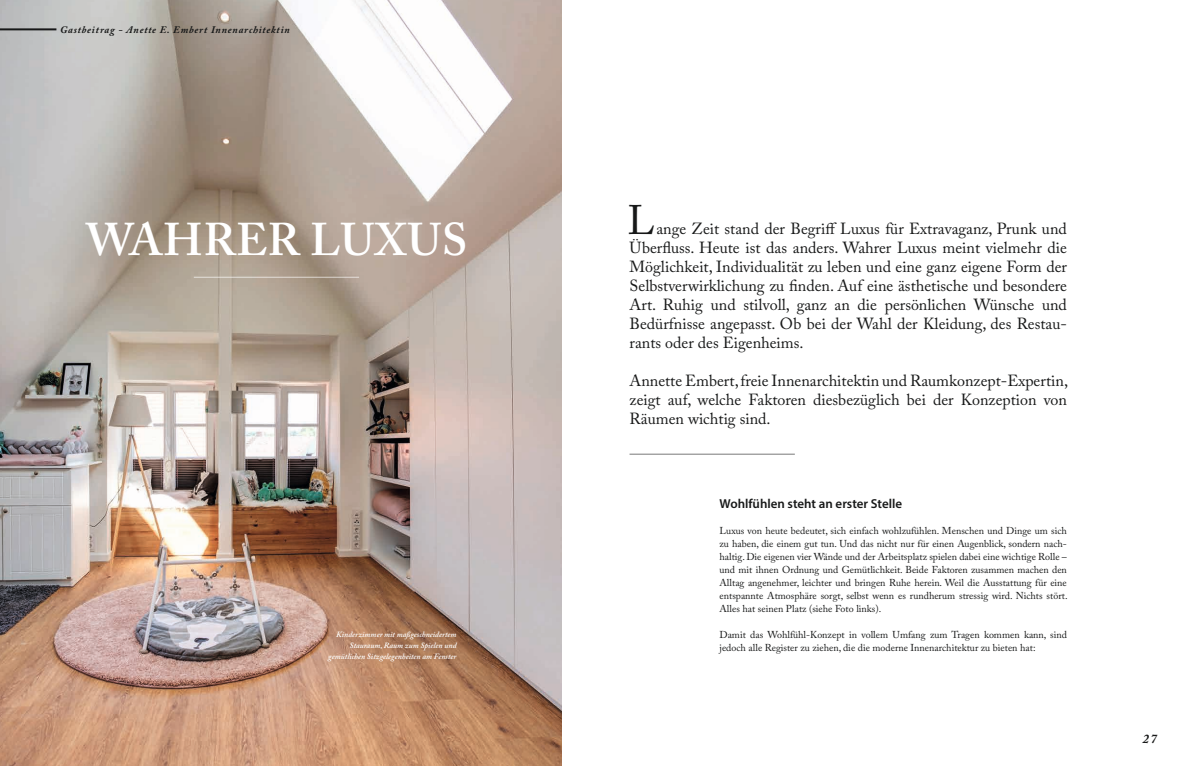
<style>
.page{position:relative;width:1191px;height:766px;background:#fff}
.page>*{position:absolute;margin:0;border:0;box-sizing:border-box;transform-origin:0 0}
.t1{font:600 45.5px "Adobe Caslon Pro";letter-spacing:.015em;color:#fff}
.t2{font:41px "Adobe Caslon Pro";color:#171818}
.t3{font:16px/19px "Adobe Caslon Pro";color:#171818;text-align:justify}
.t4{font:600 13px "Myriad Pro";color:#171818}
.t5{font:italic 700 13px "Adobe Caslon Pro";color:#171818}
.t6{font:10px/13px "Adobe Caslon Pro";color:#171818;text-align:justify}
.t7{font:italic 700 10px "Adobe Caslon Pro";letter-spacing:.08em;color:#171818}
.t8{font:italic 600 8px/11px "Adobe Caslon Pro";color:#fff;text-align:right}
</style>
<div class="page">
<img style="left:0;top:0;width:561px;height:765px">
<hr style="left:194px;top:276px;width:165px;height:2px;background:#fff">
<hr style="left:629px;top:454px;width:166px;height:1px;background:#171818">
<hr style="left:0;top:28px;width:56px;height:2px;background:#171818">
<p class="t7" style="left:60px;top:24px;width:231px">Gastbeitrag - Anette E. Embert Innenarchitektin</p>
<h2 class="t2" style="left:627px;top:195px;width:29px">L</h2>
<h1 class="t1" style="left:86px;top:213px;width:383px">WAHRER LUXUS</h1>
<p class="t3" style="left:629px;top:218px;width:439px;text-indent:27px">ange Zeit stand der Begriff Luxus für Extravaganz, Prunk und Überfluss. Heute ist das anders. Wahrer Luxus meint vielmehr die Möglichkeit, Individualität zu leben und eine ganz eigene Form der Selbstverwirklichung zu finden. Auf eine ästhetische und besondere Art. Ruhig und stilvoll, ganz an die persönlichen Wünsche und Bedürfnisse angepasst. Ob bei der Wahl der Kleidung, des Restau&shy;rants oder des Eigenheims.</p>
<h3 class="t3" style="left:629px;top:370px;width:440px">Annette Embert, freie Innenarchitektin und Raumkonzept-Expertin, zeigt auf, welche Faktoren diesbezüglich bei der Konzeption von Räumen wichtig sind.</h3>
<p class="t8" style="left:328px;top:628px;width:130px">Kinderzimmer mit maßgeschneidertem<br>Stauraum, Raum zum Spielen und gemütlichen Sitzgelegenheiten am Fenster</p>
<h3 class="t4" style="left:719px;top:495px;width:184px">Wohlfühlen steht an erster Stelle</h3>
<p class="t6" style="left:719px;top:523px;width:349px">Luxus von heute bedeutet, sich einfach wohlzufühlen. Menschen und Dinge um sich zu haben, die einem gut tun. Und das nicht nur für einen Augenblick, sondern nach&shy;haltig. Die eigenen vier Wände und der Arbeitsplatz spielen dabei eine wichtige Rolle – und mit ihnen Ordnung und Gemütlichkeit. Beide Faktoren zusammen machen den Alltag angenehmer, leichter und bringen Ruhe herein. Weil die Ausstattung für eine entspannte Atmosphäre sorgt, selbst wenn es rundherum stressig wird. Nichts stört.<br>Alles hat seinen Platz (siehe Foto links).</p>
<p class="t6" style="left:719px;top:627px;width:349px">Damit das Wohlfühl-Konzept in vollem Umfang zum Tragen kommen kann, sind jedoch alle Register zu ziehen, die die moderne Innenarchitektur zu bieten hat:</p>
<h3 class="t5" style="left:1142px;top:730px;width:16px">27</h3>
</div>
